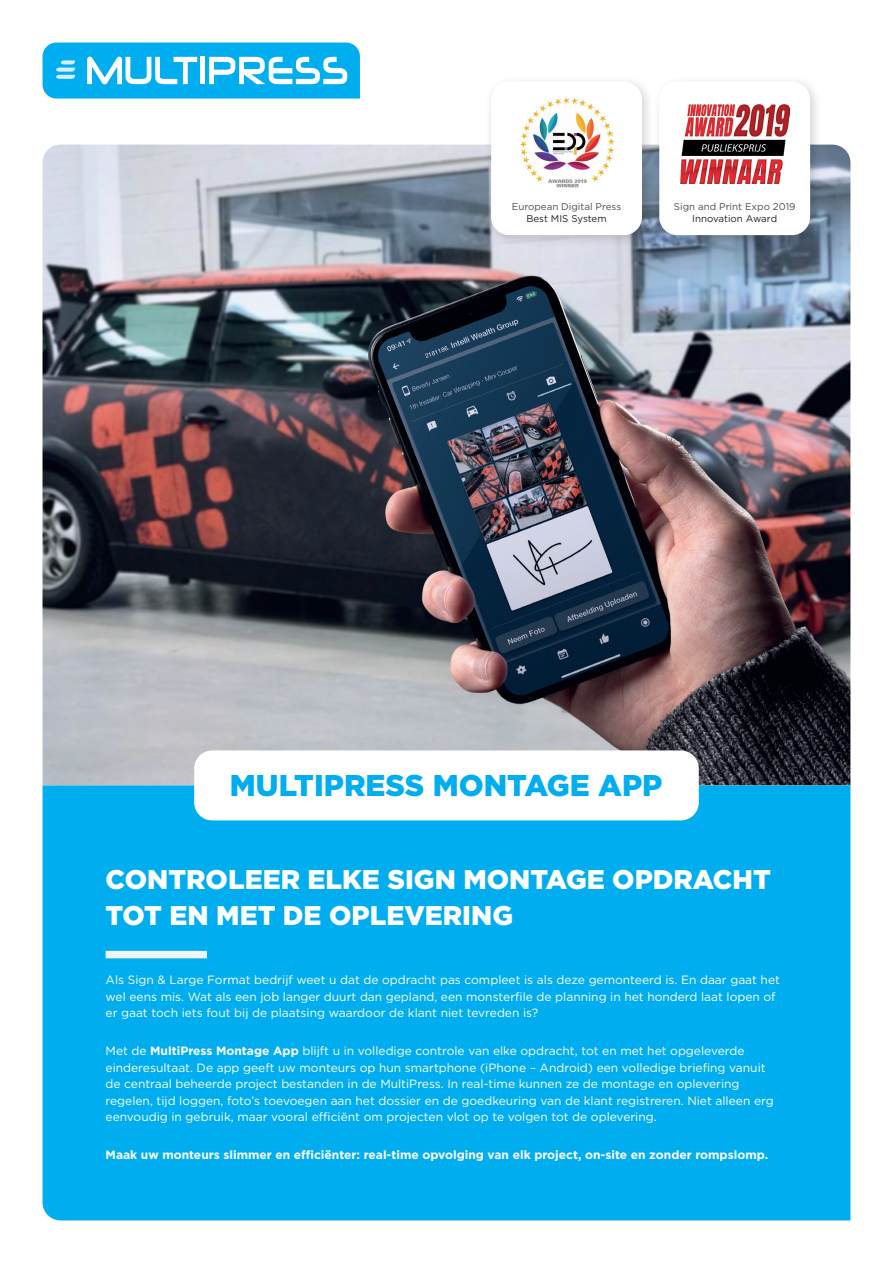
<style>
.page{position:relative;width:893px;height:1263px;background:#fff}
.page>*{position:absolute;margin:0;border:0;box-sizing:border-box;transform-origin:0 0}
.t1{font:900 30px "Gotham";color:#00aeef}
.t2{font:900 27px/36px "Gotham";color:#fff}
.t3{font:12px/16.5px "Gotham";color:#fff}
.t4{font:700 12px "Gotham";color:#fff}
.t5{font:9.75px "Gotham";color:#4b4c4d}
.t6{font:9.75px "Gotham";color:#231f20}
.s1{font-size:30px;color:#00aeef}
.s2{font-weight:700}
</style>
<div class="page">
<img style="left:43px;top:145px;width:807px;height:640px">
<svg style="left:43px;top:43px;width:317px;height:56px"></svg>
<div style="left:43px;top:785px;width:807px;height:435px;background:#00aeef"></div>
<div style="left:194px;top:750px;width:505px;height:70px;background:#fff;border-radius:18px"></div>
<div style="left:106px;top:870px;width:681px;height:291px;background:#00aeef"></div>
<div style="left:106px;top:951px;width:101px;height:7px;background:#f2f3f4"></div>
<div style="left:485px;top:75px;width:169px;height:173px;background:#231f20;opacity:.2"></div>
<div style="left:491px;top:81px;width:151px;height:154px;background:#fff;border-radius:18px"></div>
<img style="left:520px;top:97px;width:95px;height:91px">
<div style="left:653px;top:75px;width:169px;height:173px;background:#231f20;opacity:.2"></div>
<div style="left:659px;top:81px;width:151px;height:154px;background:#fff;border-radius:18px"></div>
<img style="left:680px;top:105px;width:109px;height:79px">
<p class="t5" style="left:512px;top:201px;width:111px">European Digital Press</p>
<p class="t6" style="left:526px;top:213px;width:82px">Best MIS System</p>
<p class="t5" style="left:674px;top:201px;width:123px">Sign and Print Expo 2019</p>
<p class="t6" style="left:692px;top:213px;width:86px">Innovation Award</p>
<h1 class="t1" style="left:230px;top:768px;width:434px">MULTIPRESS MONTAGE APP</h1>
<h2 class="t2" style="left:106px;top:861px;width:667px">CONTROLEER ELKE SIGN MONTAGE OPDRACHT<br>TOT EN MET DE OPLEVERING<span class="s1">G.</span></h2>
<p class="t3" style="left:106px;top:972px;width:676px">Als Sign &amp; Large Format bedrijf weet u dat de opdracht pas compleet is als deze gemonteerd is. En daar gaat het wel eens mis. Wat als een job langer duurt dan gepland, een monsterfile de planning in het honderd laat lopen of er gaat toch iets fout bij de plaatsing waardoor de klant niet tevreden is?</p>
<p class="t3" style="left:106px;top:1042px;width:670px">Met de <span class="s2">MultiPress Montage App</span> blijft u in volledige controle van elke opdracht, tot en met het opgeleverde einderesultaat. De app geeft uw monteurs op hun smartphone (iPhone – Android) een volledige briefing vanuit de centraal beheerde project bestanden in de MultiPress. In real-time kunnen ze de montage en oplevering regelen, tijd loggen, foto’s toevoegen aan het dossier en de goedkeuring van de klant registreren. Niet alleen erg eenvoudig in gebruik, maar vooral efficiënt om projecten vlot op te volgen tot de oplevering.</p>
<p class="t4" style="left:106px;top:1148px;width:664px">Maak uw monteurs slimmer en efficiënter: real-time opvolging van elk project, on-site en zonder rompslomp.</p>
</div>
